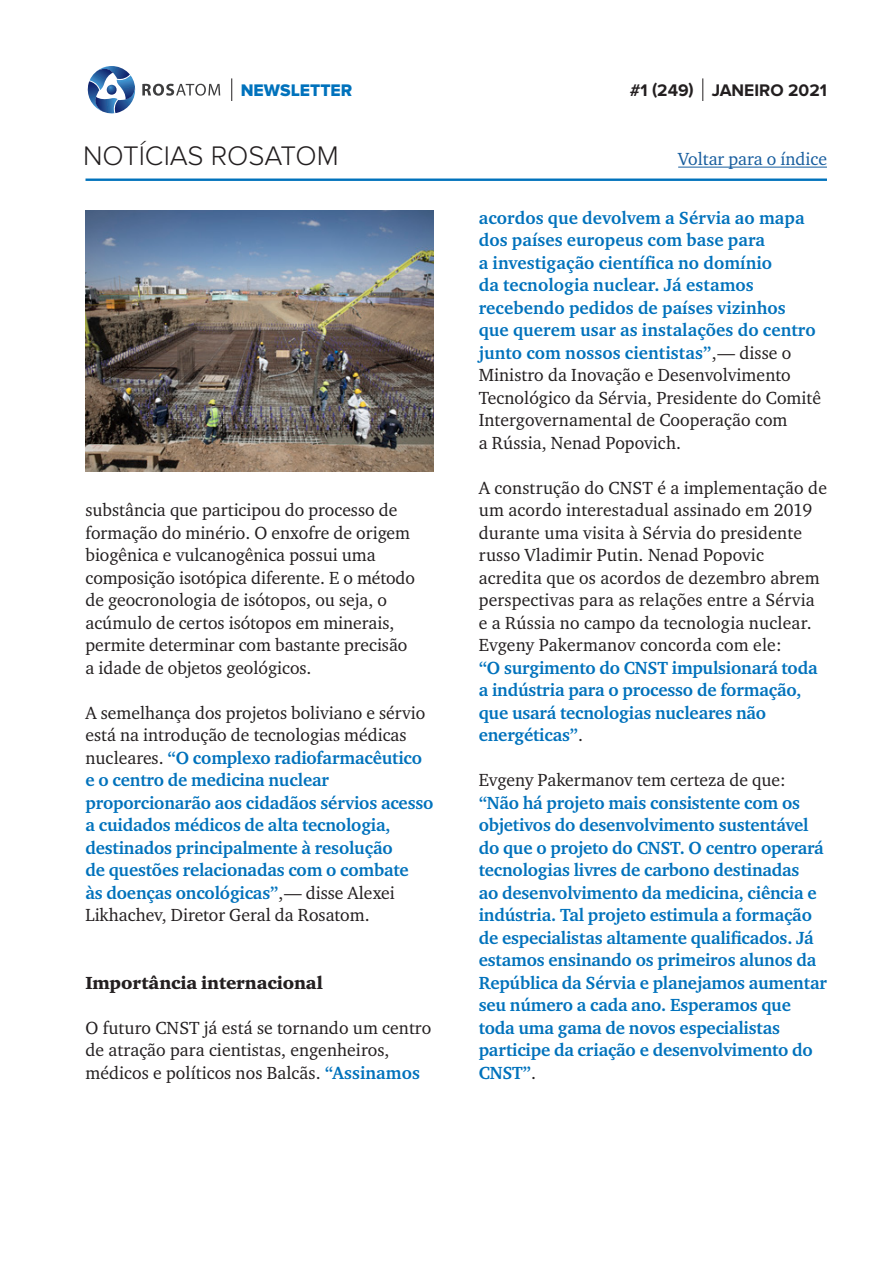
<style>
.page{position:relative;width:893px;height:1263px;background:#fff}
.page>*{position:absolute;margin:0;border:0;box-sizing:border-box;transform-origin:0 0}
.t1{font:300 27.9px "Proxima Nova";color:#231f20}
.main_text{font:700 18px/22.5px "Charter ITC";letter-spacing:-.01em;color:#0072bc}
.main_text-2{font:18px/22.5px "Charter ITC";letter-spacing:.005em;color:#231f20}
.subtitle{font:18px "Charter Black ITC";letter-spacing:-.01em;color:#231f20}
.t2{font:18px "Charter ITC";color:#175d9e}
.t3{font:700 17.4px "Proxima Nova";color:#231f20}
.t4{font:17.4px "Proxima Nova Extrabld";color:#0072bc}
.s1{font-weight:400;color:#231f20}
.s2{font-weight:700;color:#0072bc}
</style>
<div class="page">
<hr style="left:86px;top:179px;width:741px;height:2px;background:#0072bc">
<svg style="left:87px;top:66px;width:49px;height:48px"></svg>
<svg style="left:142px;top:84px;width:78px;height:12px"></svg>
<svg style="left:231px;top:78px;width:1px;height:23px"></svg>
<hr style="left:678px;top:167px;width:149px;height:1px;background:#175d9e">
<svg style="left:702px;top:78px;width:1px;height:23px"></svg>
<img style="left:86px;top:210px;width:348px;height:261px">
<p class="t4" style="left:241px;top:80px;width:113px">NEWSLETTER</p>
<h1 class="t1" style="left:83px;top:140px;width:257px">NOTÍCIAS ROSATOM</h1>
<p class="main_text-2" style="left:86px;top:499px;width:331px">substância que participou do processo de formação do minério. O enxofre de origem biogênica e vulcanogênica possui uma composição isotópica diferente. E o método de geocronologia de isótopos, ou seja, o acúmulo de certos isótopos em minerais, permite determinar com bastante precisão a idade de objetos geológicos.</p>
<p class="main_text" style="left:86px;top:701px;width:349px"><span class="s1">A semelhança dos projetos boliviano e sérvio está na introdução de tecnologias médicas nucleares.</span> “O complexo radiofarmacêutico e o centro de medicina nuclear proporcionarão aos cidadãos sérvios acesso a cuidados médicos de alta tecnologia, destinados principalmente à resolução<br>de questões relacionadas com o combate<br>às doenças oncológicas”<span class="s1">,— disse Alexei Likhachev, Diretor Geral da Rosatom.</span></p>
<p class="subtitle" style="left:86px;top:971px;width:239px">Importância internacional</p>
<p class="main_text-2" style="left:86px;top:1016px;width:347px">O futuro CNST já está se tornando um centro de atração para cientistas, engenheiros, médicos e políticos nos Balcãs. <span class="s2">“Assinamos</span></p>
<p class="t3" style="left:630px;top:80px;width:199px">#1 (249) JANEIRO 2021</p>
<p class="t2" style="left:678px;top:148px;width:150px">Voltar para o índice</p>
<p class="main_text" style="left:479px;top:206px;width:344px">acordos que devolvem a Sérvia ao mapa dos países europeus com base para<br>a investigação científica no domínio<br>da tecnologia nuclear. Já estamos recebendo pedidos de países vizinhos<br>que querem usar as instalações do centro junto com nossos cientistas”<span class="s1">,— disse o Ministro da Inovação e Desenvolvimento Tecnológico da Sérvia, Presidente do Comitê Intergovernamental de Cooperação com<br>a Rússia, Nenad Popovich.</span></p>
<p class="main_text-2" style="left:479px;top:476px;width:350px">A construção do CNST é a implementação de um acordo interestadual assinado em 2019 durante uma visita à Sérvia do presidente russo Vladimir Putin. Nenad Popovic acredita que os acordos de dezembro abrem perspectivas para as relações entre a Sérvia e a Rússia no campo da tecnologia nuclear.<br>Evgeny Pakermanov concorda com ele:<br><span class="s2">“O surgimento do CNST impulsionará toda a indústria para o processo de formação, que usará tecnologias nucleares não energéticas”</span>.</p>
<p class="main_text" style="left:479px;top:769px;width:350px"><span class="s1">Evgeny Pakermanov tem certeza de que: </span>“Não há projeto mais consistente com os objetivos do desenvolvimento sustentável do que o projeto do CNST. O centro operará tecnologias livres de carbono destinadas<br>ao desenvolvimento da medicina, ciência e indústria. Tal projeto estimula a formação de especialistas altamente qualificados. Já estamos ensinando os primeiros alunos da República da Sérvia e planejamos aumentar seu número a cada ano. Esperamos que toda uma gama de novos especialistas participe da criação e desenvolvimento do CNST”<span class="s1">.</span></p>
</div>
